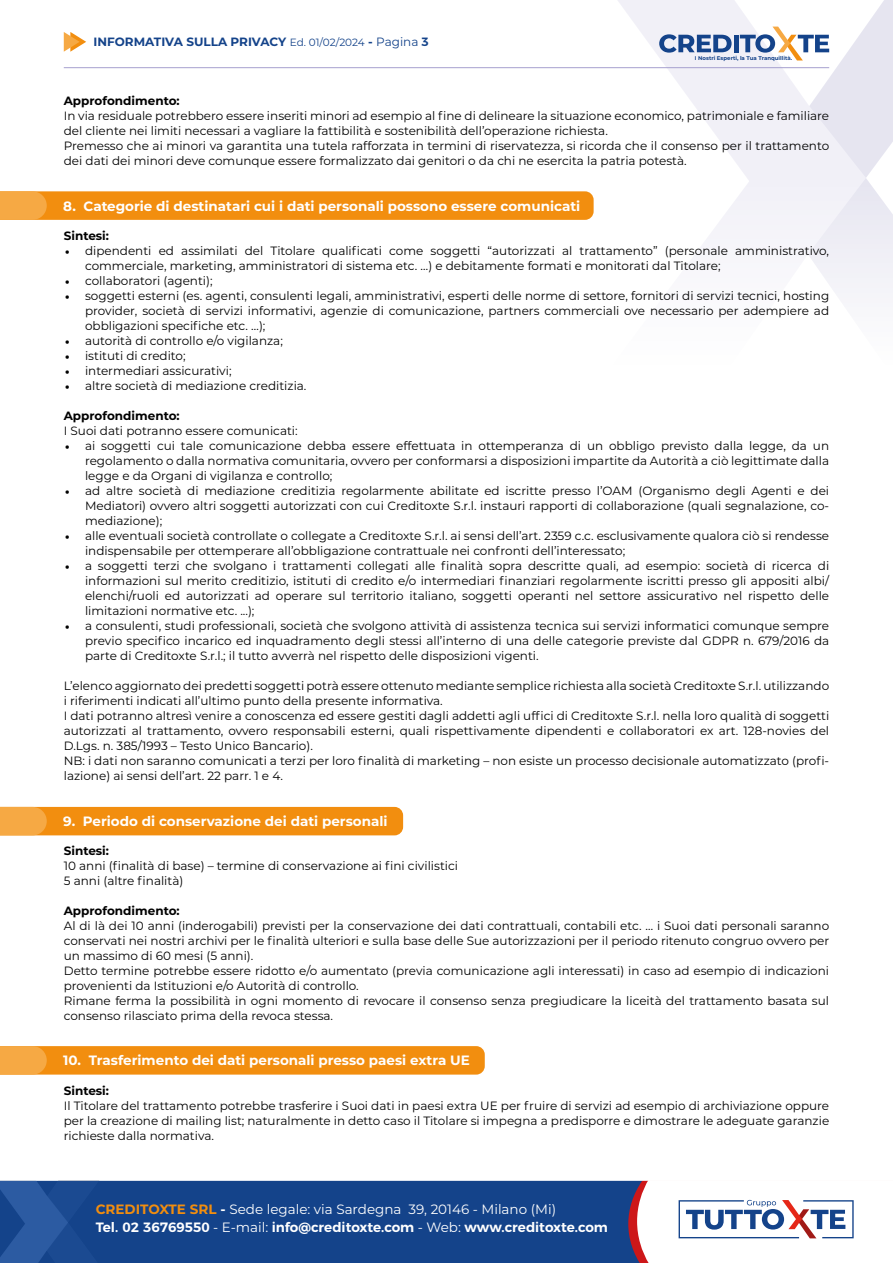
<style>
.page{position:relative;width:893px;height:1263px;background:#fff}
.page>*{position:absolute;margin:0;border:0;box-sizing:border-box;transform-origin:0 0}
.t1{font:700 13.5px "Montserrat";color:#fff}
.t2{font:13.5px/18px "Montserrat";color:#fff}
.t3{font:12px/15px "Montserrat";color:#000}
.t4{font:700 12px "Montserrat";color:#000}
.t5{font:700 12px "Montserrat";color:#14438a}
.t6{font:700 5.4px "Montserrat";color:#14438a}
.s1{font-weight:400;font-size:10.5px}
.s2{font-weight:400}
.s3{font-weight:600}
.s4{font-size:22.5px}
.s5{font-weight:700;color:#f28e0f}
.s6{font-weight:700}
</style>
<div class="page">
<hr style="left:64px;top:67px;width:765px;height:1px;background:#a6a0cf">
<svg style="left:64px;top:32px;width:22px;height:20px"></svg>
<svg style="left:866px;top:0;width:27px;height:293px;fill:#e6e5f0"></svg>
<svg style="left:485px;top:0;width:381px;height:293px"></svg>
<div style="left:0;top:1180px;width:628px;height:83px;background:#14438a"></div>
<svg style="left:0;top:1181px;width:113px;height:82px;background:#1e4d94"></svg>
<svg style="left:628px;top:1180px;width:226px;height:83px"></svg>
<svg style="left:659px;top:34px;width:73px;height:19px"></svg>
<div style="left:734px;top:35px;width:5px;height:17px;background:#14438a"></div>
<svg style="left:740px;top:27px;width:89px;height:33px"></svg>
<svg style="left:0;top:191px;width:594px;height:29px;background:#f29117"></svg>
<svg style="left:0;top:807px;width:403px;height:28px;background:#f29115"></svg>
<svg style="left:0;top:1046px;width:485px;height:28px;background:#f29115"></svg>
<p class="t5" style="left:94px;top:33px;width:337px">INFORMATIVA SULLA PRIVACY <span class="s1">Ed. 01/02/2024</span> - <span class="s2">Pagina</span> <span class="s3">3</span></p>
<p class="t6" style="left:695px;top:55px;width:99px">I Nostri Esperti, la Tua Tranquillità.</p>
<p class="t4" style="left:64px;top:92px;width:117px">Approfondimento:</p>
<p class="t3" style="left:64px;top:108px;width:767px">In via residuale potrebbero essere inseriti minori ad esempio al fine di delineare la situazione economico, patrimoniale e familiare del cliente nei limiti necessari a vagliare la fattibilità e sostenibilità dell’operazione richiesta.<br>Premesso che ai minori va garantita una tutela rafforzata in termini di riservatezza, si ricorda che il consenso per il trattamento dei dati dei minori deve comunque essere formalizzato dai genitori o da chi ne esercita la patria potestà.</p>
<p class="t1" style="left:63px;top:196px;width:519px">8. Categorie di destinatari cui i dati personali possono essere comunicati</p>
<p class="t4" style="left:64px;top:227px;width:47px">Sintesi:</p>
<p class="t3" style="left:85px;top:243px;width:746px;text-indent:-21px"><span class="s4">•</span> dipendenti ed assimilati del Titolare qualificati come soggetti “autorizzati al trattamento” (personale amministrativo, commerciale, marketing, amministratori di sistema etc. …) e debitamente formati e monitorati dal Titolare;</p>
<p class="t3" style="left:64px;top:273px;width:150px"><span class="s4">•</span> collaboratori (agenti);</p>
<p class="t3" style="left:85px;top:288px;width:746px;text-align:justify;text-indent:-21px"><span class="s4">•</span> soggetti esterni (es. agenti, consulenti legali, amministrativi, esperti delle norme di settore, fornitori di servizi tecnici, hosting provider, società di servizi informativi, agenzie di comunicazione, partners commerciali ove necessario per adempiere ad obbligazioni specifiche etc. …);</p>
<p class="t3" style="left:64px;top:333px;width:221px"><span class="s4">•</span> autorità di controllo e/o vigilanza;</p>
<p class="t3" style="left:64px;top:348px;width:123px"><span class="s4">•</span> istituti di credito;</p>
<p class="t3" style="left:64px;top:363px;width:169px"><span class="s4">•</span> intermediari assicurativi;</p>
<p class="t3" style="left:64px;top:378px;width:244px"><span class="s4">•</span> altre società di mediazione creditizia.</p>
<p class="t4" style="left:64px;top:407px;width:117px">Approfondimento:</p>
<p class="t3" style="left:64px;top:423px;width:235px">I Suoi dati potranno essere comunicati:</p>
<p class="t3" style="left:85px;top:438px;width:746px;text-align:justify;text-indent:-21px"><span class="s4">•</span> ai soggetti cui tale comunicazione debba essere effettuata in ottemperanza di un obbligo previsto dalla legge, da un regolamento o dalla normativa comunitaria, ovvero per conformarsi a disposizioni impartite da Autorità a ciò legittimate dalla legge e da Organi di vigilanza e controllo;</p>
<p class="t3" style="left:85px;top:483px;width:746px;text-align:justify;text-indent:-21px"><span class="s4">•</span> ad altre società di mediazione creditizia regolarmente abilitate ed iscritte presso l’OAM (Organismo degli Agenti e dei Mediatori) ovvero altri soggetti autorizzati con cui Creditoxte S.r.l. instauri rapporti di collaborazione (quali segnalazione, co&shy;mediazione);</p>
<p class="t3" style="left:85px;top:528px;width:746px;text-indent:-21px"><span class="s4">•</span> alle eventuali società controllate o collegate a Creditoxte S.r.l. ai sensi dell’art. 2359 c.c. esclusivamente qualora ciò si rendesse indispensabile per ottemperare all’obbligazione contrattuale nei confronti dell’interessato;</p>
<p class="t3" style="left:85px;top:558px;width:746px;text-align:justify;text-indent:-21px"><span class="s4">•</span> a soggetti terzi che svolgano i trattamenti collegati alle finalità sopra descritte quali, ad esempio: società di ricerca di informazioni sul merito creditizio, istituti di credito e/o intermediari finanziari regolarmente iscritti presso gli appositi albi/ elenchi/ruoli ed autorizzati ad operare sul territorio italiano, soggetti operanti nel settore assicurativo nel rispetto delle limitazioni normative etc. ...);</p>
<p class="t3" style="left:85px;top:618px;width:746px;text-align:justify;text-indent:-21px"><span class="s4">•</span> a consulenti, studi professionali, società che svolgono attività di assistenza tecnica sui servizi informatici comunque sempre previo specifico incarico ed inquadramento degli stessi all’interno di una delle categorie previste dal GDPR n. 679/2016 da parte di Creditoxte S.r.l.; il tutto avverrà nel rispetto delle disposizioni vigenti.</p>
<p class="t3" style="left:64px;top:678px;width:767px">L’elenco aggiornato dei predetti soggetti potrà essere ottenuto mediante semplice richiesta alla società Creditoxte S.r.l. utilizzando i riferimenti indicati all’ultimo punto della presente informativa.<br>I dati potranno altresì venire a conoscenza ed essere gestiti dagli addetti agli uffici di Creditoxte S.r.l. nella loro qualità di soggetti autorizzati al trattamento, ovvero responsabili esterni, quali rispettivamente dipendenti e collaboratori ex art. 128-novies del D.Lgs. n. 385/1993 – Testo Unico Bancario).<br>NB: i dati non saranno comunicati a terzi per loro finalità di marketing – non esiste un processo decisionale automatizzato (profi&shy;lazione) ai sensi dell’art. 22 parr. 1 e 4.</p>
<p class="t1" style="left:63px;top:812px;width:326px">9. Periodo di conservazione dei dati personali</p>
<p class="t4" style="left:64px;top:842px;width:47px">Sintesi:</p>
<p class="t3" style="left:64px;top:858px;width:396px">10 anni (finalità di base) – termine di conservazione ai fini civilistici<br>5 anni (altre finalità)</p>
<p class="t4" style="left:64px;top:902px;width:117px">Approfondimento:</p>
<p class="t3" style="left:64px;top:918px;width:767px">Al di là dei 10 anni (inderogabili) previsti per la conservazione dei dati contrattuali, contabili etc. … i Suoi dati personali saranno conservati nei nostri archivi per le finalità ulteriori e sulla base delle Sue autorizzazioni per il periodo ritenuto congruo ovvero per un massimo di 60 mesi (5 anni).<br>Detto termine potrebbe essere ridotto e/o aumentato (previa comunicazione agli interessati) in caso ad esempio di indicazioni provenienti da Istituzioni e/o Autorità di controllo.<br>Rimane ferma la possibilità in ogni momento di revocare il consenso senza pregiudicare la liceità del trattamento basata sul consenso rilasciato prima della revoca stessa.</p>
<p class="t1" style="left:63px;top:1051px;width:408px">10. Trasferimento dei dati personali presso paesi extra UE</p>
<p class="t4" style="left:64px;top:1082px;width:47px">Sintesi:</p>
<p class="t3" style="left:64px;top:1098px;width:767px;text-align:justify">Il Titolare del trattamento potrebbe trasferire i Suoi dati in paesi extra UE per fruire di servizi ad esempio di archiviazione oppure per la creazione di mailing list; naturalmente in detto caso il Titolare si impegna a predisporre e dimostrare le adeguate garanzie richieste dalla normativa.</p>
<p class="t2" style="left:96px;top:1200px;width:514px"><span class="s5">CREDITOXTE SRL</span> <span class="s6">-</span> Sede legale: via Sardegna 39, 20146 - Milano (Mi)<br><span class="s3">Tel. 02 36769550</span> - E-mail: <span class="s3">info@creditoxte.com</span> - Web: <span class="s3">www.creditoxte.com</span></p>
</div>
